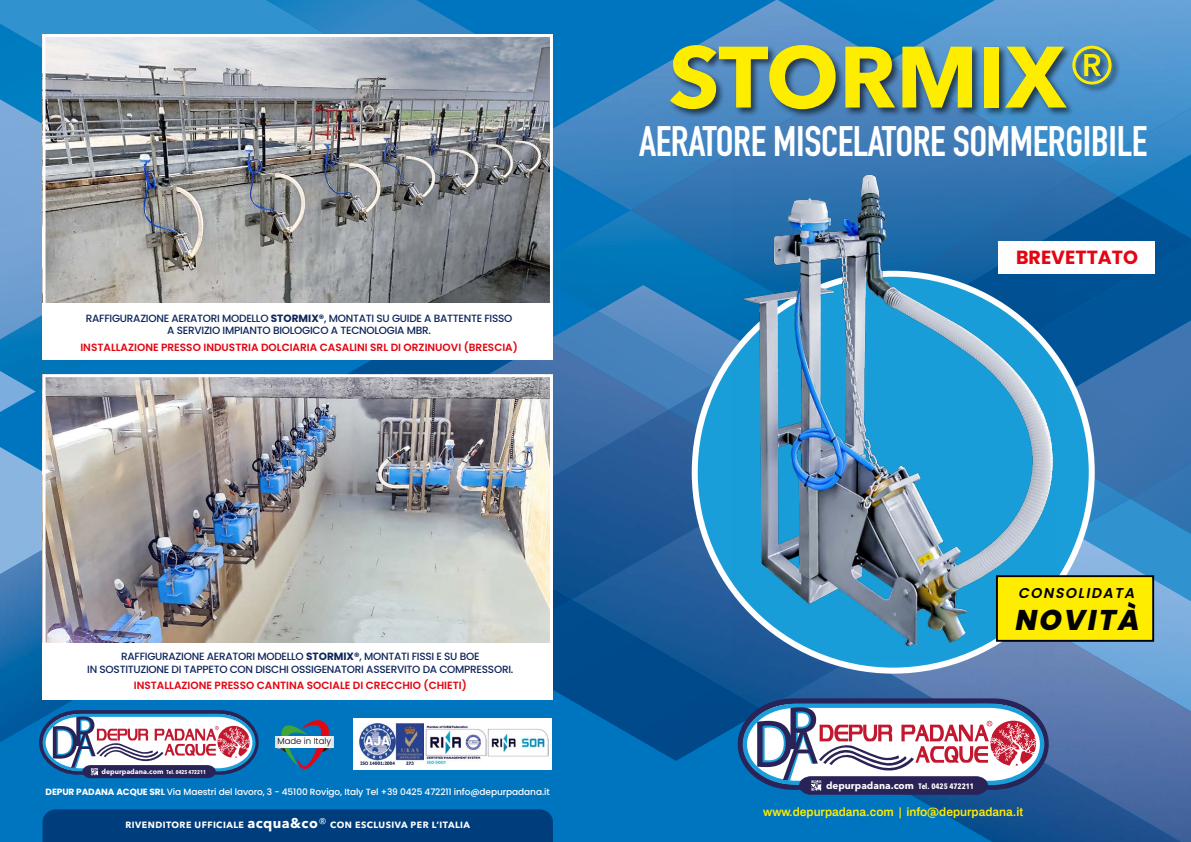
<style>
.page{position:relative;width:1191px;height:842px;background:#fff}
.page>*{position:absolute;margin:0;border:0;box-sizing:border-box;transform-origin:0 0}
.t1{font:700 86px "Avenir Next LT Pro";color:#ffed00}
.t2{font:700 42px "DIN Condensed";letter-spacing:-.01em;color:#fff}
.t3{font:italic 800 28.5px "Poppins";color:#000}
.t4{font:700 19px "Poppins";color:#e30613}
.t5{font:italic 600 14.2px "Poppins";color:#000}
.t6{font:600 12px "Archivo";color:#ffed00}
.t7{font:500 10.5px/12.6px "Poppins";letter-spacing:-.025em;color:#0f265c;text-align:center}
.t8{font:600 10.5px "Poppins";color:#e30613}
.t9{font:700 9.9px "Avenir Next LT Pro";color:#fff}
.t10{font:500 9px "Poppins";letter-spacing:-.01em;color:#fff}
.t11{font:700 9px "Avenir Next LT Pro";letter-spacing:.05em;color:#fff}
.t12{font:300 8.6px "Poppins";color:#000}
.t13{font:700 7px "Avenir Next LT Pro";color:#fff}
.s1{font-weight:700}
.s2{font-weight:400}
.s3{font-stretch:condensed;font-size:5.5px}
.s4{font-size:14px}
.s5{font-weight:400;font-size:14px}
.s6{font-stretch:condensed;font-size:7.8px}
</style>
<div class="page">
<div style="left:764px;top:805px;width:94px;height:37px;background:#0075bf"></div>
<div style="left:598px;top:761px;width:260px;height:44px;background:#0075bf"></div>
<img style="left:598px;top:710px;width:139px;height:51px">
<img style="left:598px;top:599px;width:260px;height:111px">
<svg style="left:0;top:391px;width:598px;height:451px;background:#0172ba"></svg>
<img style="left:335px;top:355px;width:333px;height:55px">
<img style="left:553px;top:599px;width:19px;height:51px">
<img style="left:668px;top:381px;width:46px;height:29px">
<img style="left:553px;top:410px;width:179px;height:189px">
<img style="left:1118px;top:196px;width:73px;height:124px">
<svg style="left:0;top:391px;width:36px;height:21px"></svg>
<img style="left:0;top:339px;width:271px;height:52px">
<svg style="left:0;top:447px;width:43px;height:64px;background:#72aada"></svg>
<img style="left:0;top:511px;width:256px;height:231px">
<div style="left:0;top:0;width:266px;height:24px;background:#3192d0"></div>
<img style="left:0;top:24px;width:266px;height:75px">
<img style="left:266px;top:0;width:151px;height:34px">
<img style="left:0;top:99px;width:43px;height:240px">
<svg style="left:417px;top:0;width:104px;height:34px;background:#0f7ac0"></svg>
<img style="left:886px;top:0;width:305px;height:108px">
<img style="left:1078px;top:108px;width:113px;height:88px">
<img style="left:553px;top:210px;width:77px;height:145px">
<img style="left:598px;top:285px;width:134px;height:96px">
<img style="left:719px;top:355px;width:13px;height:20px">
<img style="left:521px;top:0;width:365px;height:210px">
<img style="left:630px;top:63px;width:448px;height:258px">
<img style="left:1054px;top:173px;width:64px;height:147px">
<img style="left:1071px;top:532px;width:120px;height:55px">
<img style="left:858px;top:587px;width:333px;height:255px">
<img style="left:1085px;top:499px;width:45px;height:33px">
<img style="left:1130px;top:499px;width:61px;height:35px">
<img style="left:1054px;top:320px;width:137px;height:179px">
<div style="left:669px;top:43px;width:452px;height:75px;background:#000;opacity:.6"></div>
<div style="left:998px;top:242px;width:156px;height:32px;background:#fff"></div>
<img style="left:47px;top:378px;width:502px;height:265px">
<div style="left:43px;top:374px;width:510px;height:284px;border:3px solid #fff"></div>
<img style="left:47px;top:38px;width:502px;height:265px">
<div style="left:43px;top:34px;width:510px;height:283px;border:3px solid #fff"></div>
<div style="left:43px;top:643px;width:510px;height:57px;background:#fff"></div>
<div style="left:43px;top:303px;width:510px;height:57px;background:#fff"></div>
<div style="left:43px;top:809px;width:510px;height:33px;background:#003d7c"></div>
<div style="left:353px;top:719px;width:199px;height:51px;background:#fff"></div>
<img style="left:488px;top:729px;width:60px;height:28px">
<img style="left:425px;top:725px;width:61px;height:40px">
<svg style="left:360px;top:723px;width:63px;height:42px"></svg>
<img style="left:359px;top:724px;width:64px;height:40px">
<svg style="left:276px;top:712px;width:57px;height:64px;background:#206ea3"></svg>
<svg style="left:276px;top:736px;width:57px;height:11px"></svg>
<svg style="left:694px;top:274px;width:397px;height:397px;background:#3aabdf"></svg>
<img style="left:732px;top:167px;width:322px;height:492px">
<div style="left:997px;top:576px;width:156px;height:65px;background:#ffed00"></div>
<div style="left:996px;top:575px;width:158px;height:67px;border:2px solid #000"></div>
<svg style="left:737px;top:698px;width:311px;height:97px"></svg>
<svg style="left:39px;top:710px;width:220px;height:68px"></svg>
<p class="t7" style="left:86px;top:312px;width:428px">RAFFIGURAZIONE AERATORI MODELLO <span class="s1">STORMIX®</span>, MONTATI SU GUIDE A BATTENTE FISSO<br>A SERVIZIO IMPIANTO BIOLOGICO A TECNOLOGIA MBR.</p>
<p class="t8" style="left:80px;top:341px;width:439px">INSTALLAZIONE PRESSO INDUSTRIA DOLCIARIA CASALINI SRL DI ORZINUOVI (BRESCIA)</p>
<h1 class="t1" style="left:668px;top:25px;width:450px">STORMIX<span class="s2">®</span></h1>
<h2 class="t2" style="left:639px;top:113px;width:510px">AERATORE MISCELATORE SOMMERGIBILE</h2>
<h3 class="t4" style="left:1016px;top:246px;width:123px">BREVETTATO</h3>
<p class="t7" style="left:87px;top:650px;width:428px">RAFFIGURAZIONE AERATORI MODELLO <span class="s1">STORMIX®</span>, MONTATI FISSI E SU BOE<br>IN SOSTITUZIONE DI TAPPETO CON DISCHI OSSIGENATORI ASSERVITO DA COMPRESSORI.</p>
<p class="t8" style="left:134px;top:680px;width:334px">INSTALLAZIONE PRESSO CANTINA SOCIALE DI CRECCHIO (CHIETI)</p>
<p class="t13" style="left:101px;top:767px;width:106px">depurpadana.com <span class="s3">Tel. 0425 472211</span></p>
<p class="t12" style="left:277px;top:736px;width:55px">Made in Italy</p>
<p class="t10" style="left:46px;top:787px;width:505px"><span class="s1">DEPUR PADANA ACQUE SRL</span> Via Maestri del lavoro, 3 - 45100 Rovigo, Italy Tel +39 0425 472211 info@depurpadana.it</p>
<p class="t11" style="left:126px;top:819px;width:346px">RIVENDITORE UFFICIALE <span class="s4">acqua&amp;co</span><span class="s5">®</span> CON ESCLUSIVA PER L’ITALIA</p>
<h3 class="t5" style="left:1018px;top:584px;width:122px">CONSOLIDATA</h3>
<h3 class="t3" style="left:1014px;top:603px;width:135px">NOVITÀ</h3>
<p class="t9" style="left:826px;top:779px;width:149px">depurpadana.com <span class="s6">Tel. 0425 472211</span></p>
<p class="t6" style="left:763px;top:803px;width:261px">www.depurpadana.com | info@depurpadana.it</p>
</div>
